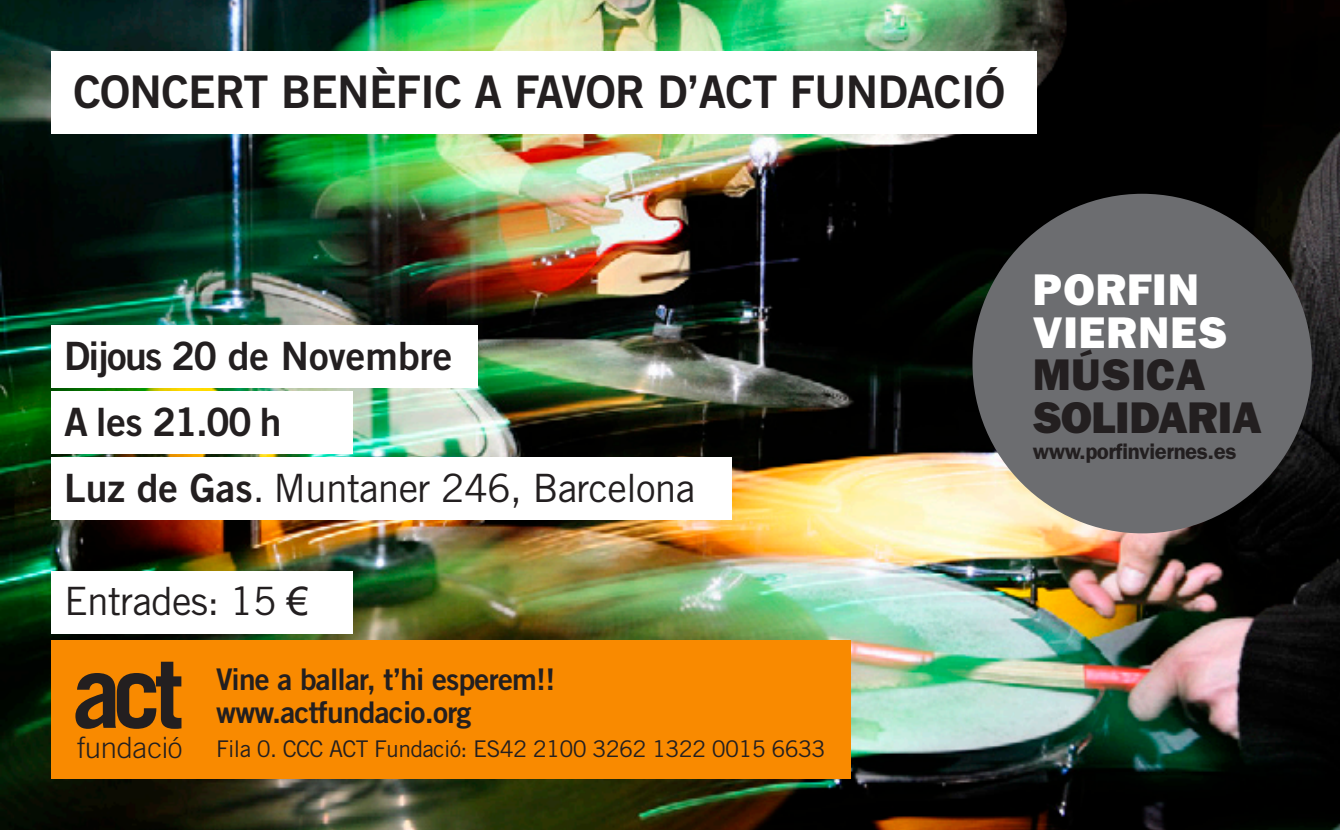
<style>
.page{position:relative;width:1340px;height:830px;background:#fff}
.page>*{position:absolute;margin:0;border:0;box-sizing:border-box;transform-origin:0 0}
.t1{font:700 99px "Trade Gothic";color:#231f20}
.t2{font:45px "Trade Gothic Bold Two";letter-spacing:-.015em;color:#231f20}
.t3{font:800 44.55px "Franklin Gothic";color:#231f20}
.t4{font:800 44.55px "Franklin Gothic";letter-spacing:.025em;color:#fff}
.t5{font:38.93px "Trade Gothic";letter-spacing:-.02em;color:#231f20}
.t6{font:38.93px "Trade Gothic Bold Two";letter-spacing:-.01em;color:#231f20}
.t7{font:29.93px "Trade Gothic Bold Two";letter-spacing:-.025em;color:#231f20}
.t8{font:300 29.25px "Trade Gothic";letter-spacing:-.01em;color:#231f20}
.t9{font:22.95px "Trade Gothic";letter-spacing:-.03em;color:#231f20}
.t10{font:600 22.28px "Franklin Gothic";letter-spacing:-.02em;color:#231f20}
.s1{font-family:"Trade Gothic Bold Two"}
.s2{font-family:"Arial"}
</style>
<div class="page">
<img style="left:0;top:0;width:1339px;height:829px">
<div style="left:51px;top:51px;width:985px;height:82px;background:#fff"></div>
<div style="left:51px;top:325px;width:426px;height:62px;background:#fff"></div>
<div style="left:51px;top:391px;width:301px;height:62px;background:#fff"></div>
<div style="left:51px;top:457px;width:680px;height:62px;background:#fff"></div>
<div style="left:51px;top:571px;width:301px;height:62px;background:#fff"></div>
<div style="left:51px;top:640px;width:799px;height:138px;background:#f98a00"></div>
<div style="left:972px;top:194px;width:339px;height:339px;background:#6c6d70;border-radius:50%"></div>
<p class="t2" style="left:73px;top:64px;width:933px">CONCERT BENÈFIC A FAVOR D’ACT FUNDACIÓ</p>
<p class="t6" style="left:64px;top:332px;width:389px">Dijous 20 de Novembre</p>
<p class="t6" style="left:64px;top:398px;width:219px">A les 21.00 h</p>
<p class="t5" style="left:64px;top:465px;width:633px"><span class="s1">Luz de Gas</span>. Muntaner 246, Barcelona</p>
<p class="t5" style="left:64px;top:577px;width:246px">Entrades: 15 <span class="s2">€</span></p>
<p class="t1" style="left:72px;top:631px;width:112px">act</p>
<p class="t8" style="left:77px;top:729px;width:107px">fundació</p>
<p class="t7" style="left:216px;top:660px;width:341px">Vine a ballar, t’hi esperem!!</p>
<p class="t7" style="left:216px;top:693px;width:257px">www.actfundacio.org</p>
<p class="t9" style="left:216px;top:734px;width:611px">Fila 0. CCC ACT Fundació: ES42 2100 3262 1322 0015 6633</p>
<p class="t4" style="left:1032px;top:263px;width:167px">PORFIN</p>
<p class="t4" style="left:1032px;top:306px;width:196px">VIERNES</p>
<p class="t3" style="left:1032px;top:349px;width:174px">MÚSICA</p>
<p class="t3" style="left:1032px;top:391px;width:230px">SOLIDARIA</p>
<p class="t10" style="left:1032px;top:438px;width:205px">www.porfinviernes.es</p>
</div>
